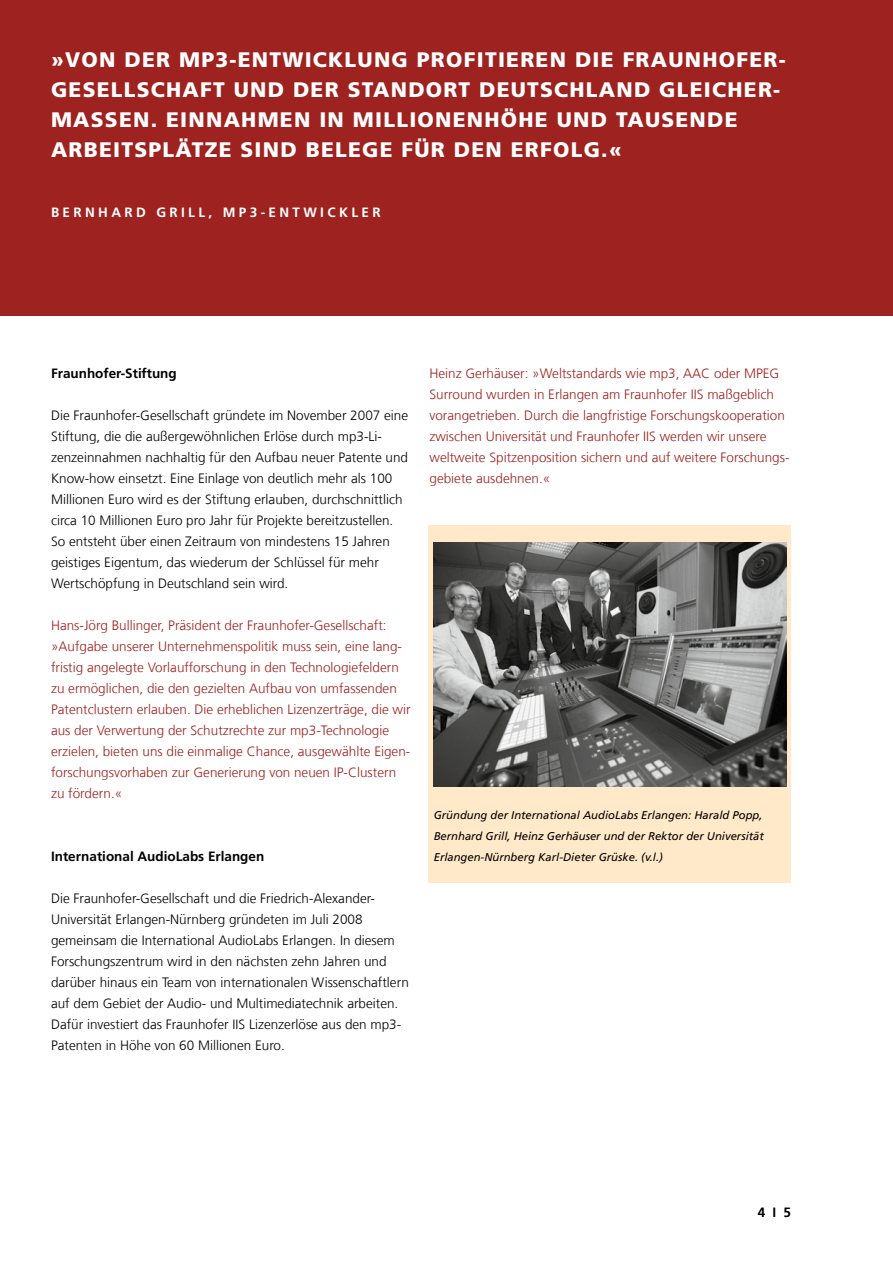
<style>
.page{position:relative;width:893px;height:1263px;background:#fff}
.page>*{position:absolute;margin:0;border:0;box-sizing:border-box;transform-origin:0 0}
.t1{font:900 21px/30px "Frutiger LT Com";letter-spacing:.06em;color:#fff}
.t2{font:300 13.5px/21px "Frutiger LT Com";color:#000}
.t3{font:300 13.5px/21px "Frutiger LT Com";color:#9e221f}
.t4{font:700 13.5px "Frutiger LT Com";color:#000}
.t5{font:700 13.5px "Frutiger LT Com";letter-spacing:.25em;color:#fff}
.t6{font:italic 11.25px/21px "Frutiger LT Com";color:#000;text-align:justify}
</style>
<div class="page">
<div style="left:0;top:0;width:893px;height:315px;background:#9e221f"></div>
<div style="left:429px;top:525px;width:362px;height:357px;background:#ffe9c9"></div>
<img style="left:434px;top:542px;width:352px;height:244px">
<h1 class="t1" style="left:51px;top:44px;width:736px">»VON DER MP3-ENTWICKLUNG PROFITIEREN DIE FRAUNHOFER-GESELLSCHAFT UND DER STANDORT DEUTSCHLAND GLEICHER-MASSEN. EINNAHMEN IN MILLIONENHÖHE UND TAUSENDE -ARBEITSPLÄTZE SIND BELEGE FÜR DEN ERFOLG.«</h1>
<p class="t5" style="left:51px;top:204px;width:331px">B ernhard G ri ll, mp3-E ntwi ckler</p>
<p class="t4" style="left:51px;top:365px;width:127px">Fraunhofer-Stiftung</p>
<p class="t2" style="left:51px;top:405px;width:359px">Die Fraunhofer-Gesellschaft gründete im November 2007 eine Stiftung, die die außergewöhnlichen Erlöse durch mp3-Li&shy;zenzeinnahmen nachhaltig für den Aufbau neuer Patente und Know-how einsetzt. Eine Einlage von deutlich mehr als 100<br>Millionen Euro wird es der Stiftung erlauben, durchschnittlich circa 10 Millionen Euro pro Jahr für Projekte bereitzustellen.<br>So entsteht über einen Zeitraum von mindestens 15 Jahren geistiges Eigentum, das wiederum der Schlüssel für mehr Wertschöpfung in Deutschland sein wird.</p>
<p class="t3" style="left:51px;top:615px;width:361px">Hans-Jörg Bullinger, Präsident der Fraunhofer-Gesellschaft: »Aufgabe unserer Unternehmenspolitik muss sein, eine lang&shy;fristig angelegte Vorlaufforschung in den Technologiefeldern zu ermöglichen, die den gezielten Aufbau von umfassenden Patentclustern erlauben. Die erheblichen Lizenzerträge, die wir aus der Verwertung der Schutzrechte zur mp3-Technologie erzielen, bieten uns die einmalige Chance, ausgewählte Eigen&shy;forschungsvorhaben zur Generierung von neuen IP-Clustern zu fördern.«</p>
<p class="t4" style="left:51px;top:849px;width:215px">International AudioLabs Erlangen</p>
<p class="t2" style="left:51px;top:888px;width:359px">Die Fraunhofer-Gesellschaft und die Friedrich-Alexander-Universität Erlangen-Nürnberg gründeten im Juli 2008 gemeinsam die International AudioLabs Erlangen. In diesem Forschungszentrum wird in den nächsten zehn Jahren und darüber hinaus ein Team von internationalen Wissenschaftlern auf dem Gebiet der Audio- und Multimediatechnik arbeiten.<br>Dafür investiert das Fraunhofer IIS Lizenzerlöse aus den mp3- Patenten in Höhe von 60 Millionen Euro.</p>
<p class="t3" style="left:429px;top:363px;width:362px">Heinz Gerhäuser: »Weltstandards wie mp3, AAC oder MPEG Surround wurden in Erlangen am Fraunhofer IIS maßgeblich vorangetrieben. Durch die langfristige Forschungskooperation zwischen Universität und Fraunhofer IIS werden wir unsere weltweite Spitzenposition sichern und auf weitere Forschungs&shy;gebiete ausdehnen.«</p>
<p class="t6" style="left:434px;top:805px;width:332px">Gründung der International AudioLabs Erlangen: Harald Popp, Bernhard Grill, Heinz Gerhäuser und der Rektor der Universität Erlangen-Nürnberg Karl-Dieter Grüske. (v.l.)</p>
<p class="t4" style="left:758px;top:1205px;width:35px">4 I 5</p>
</div>
